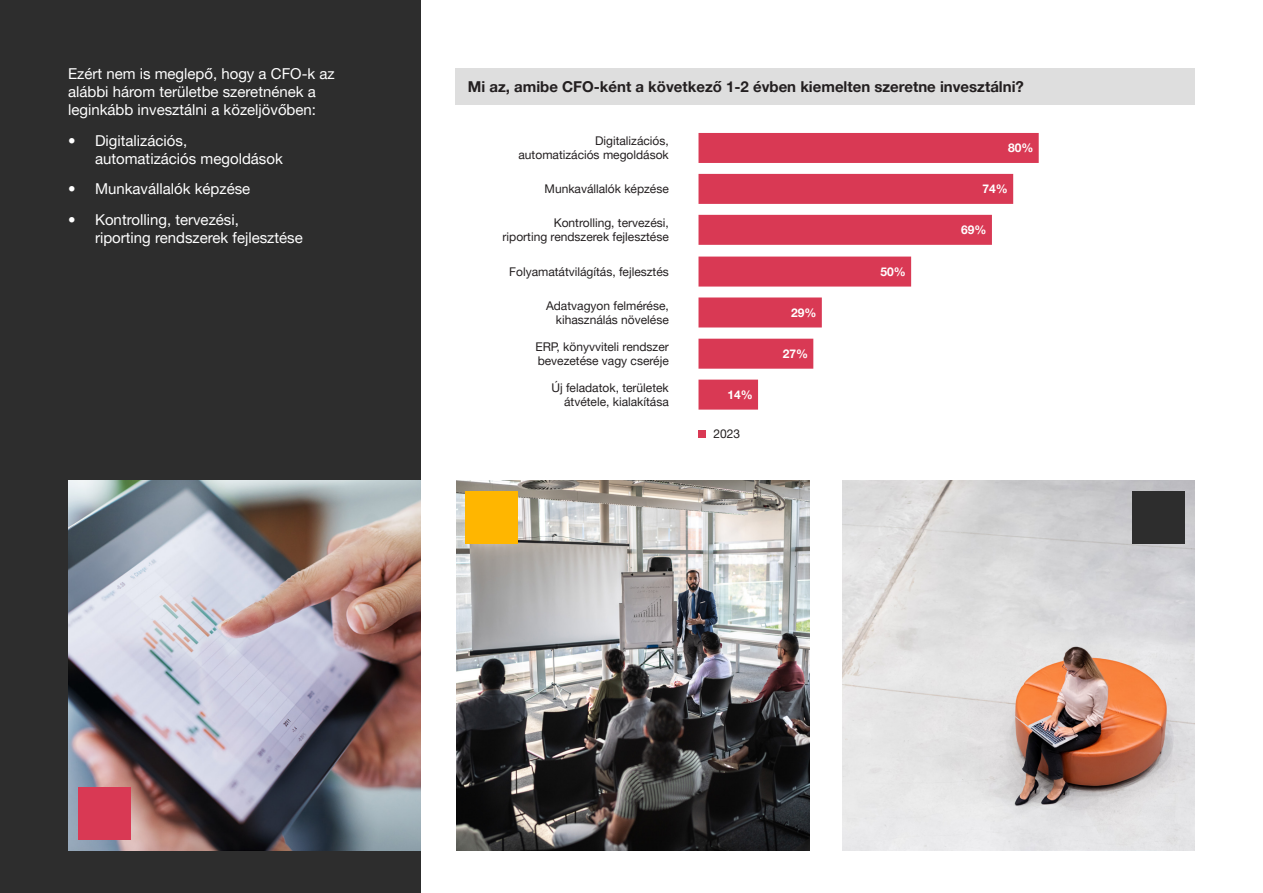
<style>
.page{position:relative;width:1263px;height:893px;background:#fff}
.page>*{position:absolute;margin:0;border:0;box-sizing:border-box;transform-origin:0 0}
.Graph_Labels_RIght_A{font:15px/18px "Helvetica Neue LT Pro";color:#fff}
.Graph_Labels_RIght_A-2{font:700 15px "Helvetica Neue LT Pro";color:#231f20}
.Graph_Labels_RIght_A-3{font:12px/14.4px "Helvetica Neue LT Pro";color:#231f20;text-align:right}
.Graph_Labels_RIght_A-4{font:700 12px "Helvetica Neue LT Pro";color:#fff}
</style>
<div class="page">
<div style="left:0;top:0;width:421px;height:893px;background:#2d2d2d"></div>
<div style="left:698px;top:133px;width:341px;height:30px;background:#d93954"></div>
<div style="left:698px;top:297px;width:124px;height:30px;background:#d93954"></div>
<div style="left:698px;top:380px;width:60px;height:30px;background:#d93954"></div>
<div style="left:698px;top:257px;width:213px;height:30px;background:#d93954"></div>
<div style="left:698px;top:339px;width:115px;height:30px;background:#d93954"></div>
<div style="left:698px;top:215px;width:294px;height:30px;background:#d93954"></div>
<div style="left:698px;top:174px;width:315px;height:30px;background:#d93954"></div>
<div style="left:455px;top:68px;width:740px;height:36px;background:#dedede"></div>
<div style="left:698px;top:430px;width:8px;height:7px;background:#d93954"></div>
<img style="left:68px;top:480px;width:353px;height:370px">
<img style="left:456px;top:480px;width:353px;height:370px">
<div style="left:79px;top:788px;width:52px;height:52px;background:#d93954"></div>
<div style="left:466px;top:491px;width:52px;height:52px;background:#ffb600"></div>
<img style="left:842px;top:480px;width:353px;height:370px">
<div style="left:1132px;top:491px;width:52px;height:52px;background:#2d2d2d"></div>
<p class="Graph_Labels_RIght_A" style="left:68px;top:64px;width:268px">Ezért nem is meglepő, hogy a CFO-k az alábbi három területbe szeretnének a leginkább invesztálni a közeljövőben:</p>
<p class="Graph_Labels_RIght_A" style="left:95px;top:131px;width:189px;text-indent:-27px">• Digitalizációs, automatizációs megoldások</p>
<p class="Graph_Labels_RIght_A" style="left:68px;top:180px;width:184px">• Munkavállalók képzése</p>
<p class="Graph_Labels_RIght_A" style="left:95px;top:210px;width:209px;text-indent:-27px">• Kontrolling, tervezési,<br>riporting rendszerek fejlesztése</p>
<p class="Graph_Labels_RIght_A-2" style="left:468px;top:77px;width:558px">Mi az, amibe CFO-ként a következő 1-2 évben kiemelten szeretne invesztálni?</p>
<p class="Graph_Labels_RIght_A-3" style="left:518px;top:133px;width:152px">Digitalizációs, automatizációs megoldások</p>
<p class="Graph_Labels_RIght_A-3" style="left:544px;top:181px;width:126px">Munkavállalók képzése</p>
<p class="Graph_Labels_RIght_A-3" style="left:503px;top:215px;width:168px">Kontrolling, tervezési,<br>riporting rendszerek fejlesztése</p>
<p class="Graph_Labels_RIght_A-3" style="left:509px;top:264px;width:161px">Folyamatátvilágítás, fejlesztés</p>
<p class="Graph_Labels_RIght_A-3" style="left:546px;top:298px;width:124px">Adatvagyon felmérése, kihasználás növelése</p>
<p class="Graph_Labels_RIght_A-3" style="left:535px;top:339px;width:135px;text-align:left">ERP, könyvviteli rendszer bevezetése vagy cseréje</p>
<p class="Graph_Labels_RIght_A-3" style="left:551px;top:380px;width:119px">Új feladatok, területek átvétele, kialakítása</p>
<p class="Graph_Labels_RIght_A-4" style="left:727px;top:387px;width:27px">14%</p>
<p class="Graph_Labels_RIght_A-3" style="left:713px;top:426px;width:28px">2023</p>
<p class="Graph_Labels_RIght_A-4" style="left:791px;top:305px;width:27px">29%</p>
<p class="Graph_Labels_RIght_A-4" style="left:783px;top:346px;width:27px">27%</p>
<p class="Graph_Labels_RIght_A-4" style="left:880px;top:264px;width:27px">50%</p>
<p class="Graph_Labels_RIght_A-4" style="left:1008px;top:141px;width:27px">80%</p>
<p class="Graph_Labels_RIght_A-4" style="left:982px;top:181px;width:27px">74%</p>
<p class="Graph_Labels_RIght_A-4" style="left:961px;top:222px;width:27px">69%</p>
</div>
